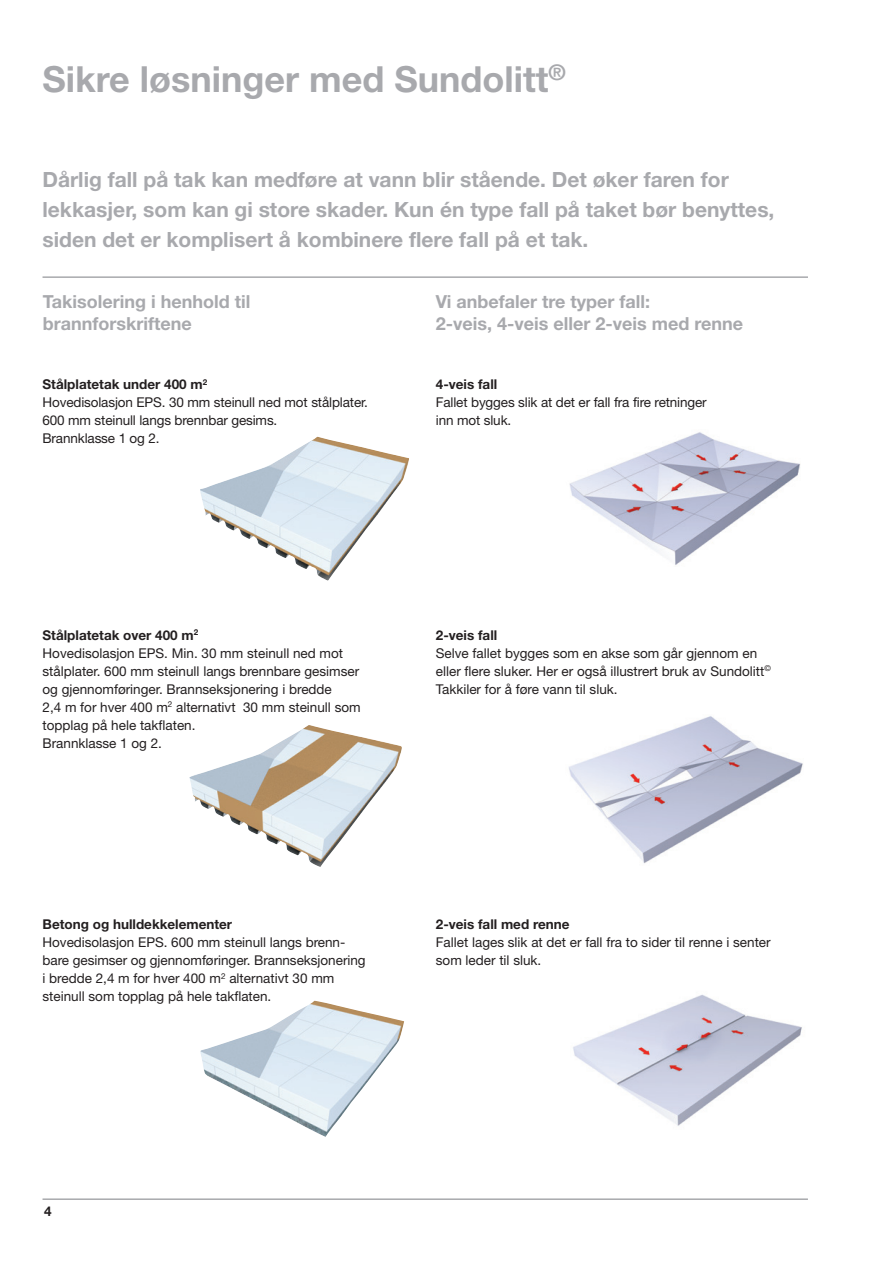
<style>
.page{position:relative;width:893px;height:1263px;background:#fff}
.page>*{position:absolute;margin:0;border:0;box-sizing:border-box;transform-origin:0 0}
.t1{font:700 36px "Helvetica Neue";color:#a8a9ad}
.t2{font:700 21px/30px "Helvetica Neue";color:#a8a9ad}
.t3{font:700 18px/22.5px "Helvetica Neue";color:#a8a9ad}
.t4{font:13.5px/18px "Helvetica Neue";color:#231f20}
.t5{font:700 13.5px "Helvetica Neue";color:#231f20}
.s1{font-weight:700}
</style>
<div class="page">
<img style="left:200px;top:437px;width:209px;height:143px">
<img style="left:189px;top:725px;width:213px;height:142px">
<img style="left:200px;top:1001px;width:204px;height:136px">
<img style="left:569px;top:716px;width:234px;height:148px">
<img style="left:573px;top:994px;width:229px;height:132px">
<img style="left:569px;top:432px;width:231px;height:133px">
<hr style="left:43px;top:276px;width:765px;height:2px;background:#a8a9ad">
<hr style="left:43px;top:1198px;width:765px;height:2px;background:#a8a9ad">
<h1 class="t1" style="left:43px;top:57px;width:525px">Sikre løsninger med Sundolitt<sup>®</sup></h1>
<h2 class="t2" style="left:43px;top:164px;width:733px">Dårlig fall på tak kan medføre at vann blir stående. Det øker faren for lekkasjer, som kan gi store skader. Kun én type fall på taket bør benyttes, siden det er komplisert å kombinere flere fall på et tak.</h2>
<h3 class="t3" style="left:43px;top:289px;width:209px">Takisolering i henhold til brannforskriftene</h3>
<h3 class="t3" style="left:436px;top:289px;width:309px">Vi anbefaler tre typer fall:<br>2-veis, 4-veis eller 2-veis med renne</h3>
<p class="t4" style="left:43px;top:375px;width:327px"><span class="s1">Stålplatetak under 400 m</span><sup>2<br></sup>Hovedisolasjon EPS. 30 mm steinull ned mot stålplater.<br>600 mm steinull langs brennbar gesims.<br>Brannklasse 1 og 2.</p>
<p class="t5" style="left:436px;top:376px;width:63px">4-veis fall</p>
<p class="t4" style="left:436px;top:393px;width:272px">Fallet bygges slik at det er fall fra fire retninger inn mot sluk.</p>
<p class="t4" style="left:43px;top:626px;width:320px"><span class="s1">Stålplatetak over 400 m</span><sup>2<br></sup>Hovedisolasjon EPS. Min. 30 mm steinull ned mot stålplater. 600 mm steinull langs brennbare gesimser og gjennomføringer. Brannseksjonering i bredde<br>2,4 m for hver 400 m<sup>2</sup> alternativt 30 mm steinull som topplag på hele takflaten.<br>Brannklasse 1 og 2.</p>
<p class="t5" style="left:43px;top:916px;width:191px">Betong og hulldekkelementer</p>
<p class="t4" style="left:43px;top:933px;width:325px">Hovedisolasjon EPS. 600 mm steinull langs brenn&shy;bare gesimser og gjennomføringer. Brannseksjonering i bredde 2,4 m for hver 400 m<sup>2</sup> alternativt 30 mm steinull som topplag på hele takflaten.</p>
<p class="t5" style="left:436px;top:627px;width:63px">2-veis fall</p>
<p class="t4" style="left:436px;top:644px;width:337px">Selve fallet bygges som en akse som går gjennom en eller flere sluker. Her er også illustrert bruk av Sundolitt<sup>©<br></sup>Takkiler for å føre vann til sluk.</p>
<p class="t5" style="left:436px;top:916px;width:135px">2-veis fall med renne</p>
<p class="t4" style="left:436px;top:933px;width:336px">Fallet lages slik at det er fall fra to sider til renne i senter som leder til sluk.</p>
<p class="t5" style="left:44px;top:1202px;width:9px">4</p>
</div>
